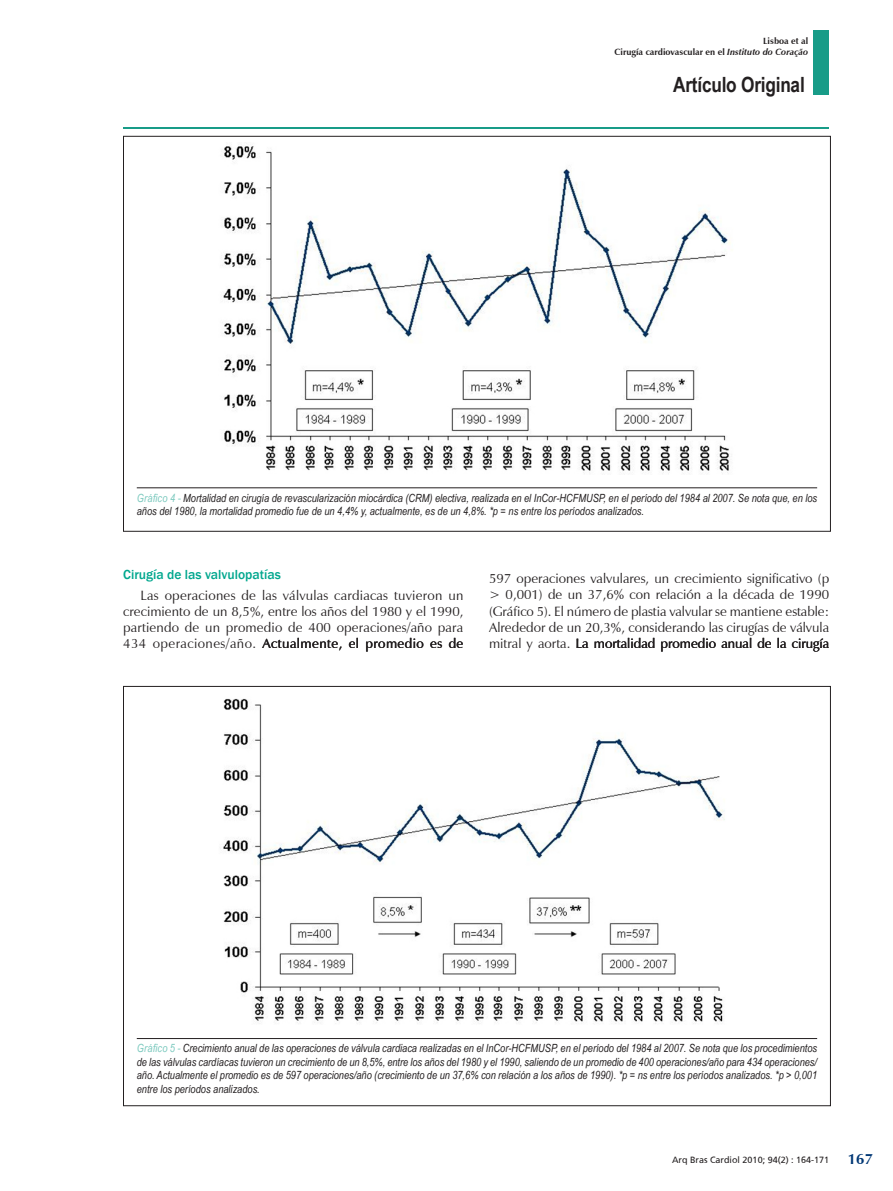
<style>
.page{position:relative;width:893px;height:1191px;background:#fff}
.page>*{position:absolute;margin:0;border:0;box-sizing:border-box;transform-origin:0 0}
.t1{font:700 21px "Arial Narrow";letter-spacing:-.01em;color:#231f20}
.t2{font:700 15px "Zapf Humanist 601 BT";color:#013775}
.Texto{font:13.5px/16.2px "Zapf Humanist 601 BT";color:#231f20;text-align:justify}
.Subtítulo{font:500 13.5px "Franklin Gothic";color:#00a78e}
._04_FIGURA_ref{font:italic 11.25px/13.5px "Arial Narrow";color:#231f20}
.t3{font:700 9px "Zapf Humanist 601 BT";color:#231f20}
.t4{font:9px "Frutiger";color:#231f20}
.s1{font-style:italic}
.s2{color:#7bc9be}
</style>
<div class="page">
<hr style="left:123px;top:127px;width:706px;height:1px;background:#189c88">
<div style="left:813px;top:30px;width:16px;height:64px;background:#189c88"></div>
<img style="left:222px;top:143px;width:509px;height:331px">
<hr style="left:137px;top:487px;width:680px;height:1px;background:#231f20">
<img style="left:223px;top:698px;width:502px;height:326px">
<hr style="left:137px;top:1038px;width:680px;height:1px;background:#231f20">
<p class="t3" style="left:763px;top:36px;width:46px">Lisboa et al</p>
<p class="t3" style="left:615px;top:47px;width:195px">Cirugía cardiovascular en el <span class="s1">Instituto do Coração</span></p>
<h1 class="t1" style="left:673px;top:69px;width:133px">Artículo Original</h1>
<p class="_04_FIGURA_ref" style="left:137px;top:490px;width:682px"><span class="s2">Gráfico 4 -</span> Mortalidad en cirugía de revascularización miocárdica (CRM) electiva, realizada en el InCor-HCFMUSP, en el período del 1984 al 2007. Se nota que, en los años del 1980, la mortalidad promedio fue de un 4,4% y, actualmente, es de un 4,8%. *p = ns entre los períodos analizados.</p>
<p class="Subtítulo" style="left:123px;top:566px;width:159px">Cirugía de las valvulopatías</p>
<p class="Texto" style="left:123px;top:587px;width:342px;text-indent:17px">Las operaciones de las válvulas cardiacas tuvieron un crecimiento de un 8,5%, entre los años del 1980 y el 1990, partiendo de un promedio de 400 operaciones/año para 434 operaciones/año. Actualmente, el promedio es de</p>
<p class="Texto" style="left:489px;top:570px;width:342px;text-align:left">597 operaciones valvulares, un crecimiento significativo (p &gt; 0,001) de un 37,6% con relación a la década de 1990 (Gráfico 5). El número de plastia valvular se mantiene estable:<br>Alrededor de un 20,3%, considerando las cirugías de válvula mitral y aorta. La mortalidad promedio anual de la cirugía</p>
<p class="_04_FIGURA_ref" style="left:137px;top:1041px;width:682px;text-align:justify"><span class="s2">Gráfico 5 -</span> Crecimiento anual de las operaciones de válvula cardiaca realizadas en el InCor-HCFMUSP, en el período del 1984 al 2007. Se nota que los procedimientos de las válvulas cardíacas tuvieron un crecimiento de un 8,5%, entre los años del 1980 y el 1990, saliendo de un promedio de 400 operaciones/año para 434 operaciones/ año. Actualmente el promedio es de 597 operaciones/año (crecimiento de un 37,6% con relación a los años de 1990). *p = ns entre los períodos analizados. *p &gt; 0,001 entre los períodos analizados.</p>
<p class="t4" style="left:672px;top:1154px;width:159px">Arq Bras Cardiol 2010; 94(2) : 164-171</p>
<h2 class="t2" style="left:848px;top:1149px;width:26px">167</h2>
</div>
